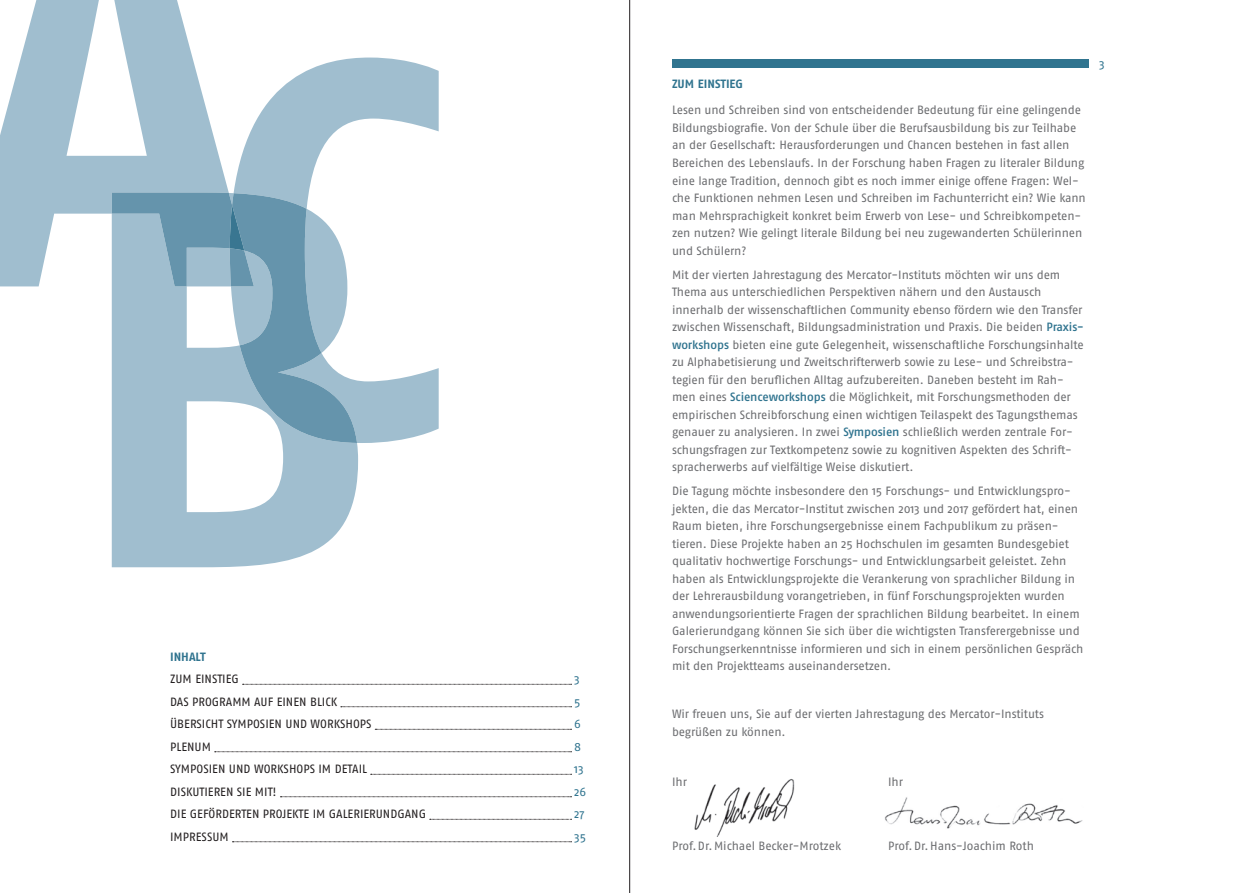
<style>
.page{position:relative;width:1259px;height:893px;background:#fff}
.page>*{position:absolute;margin:0;border:0;box-sizing:border-box;transform-origin:0 0}
.t1{font:12px/17.5px "Fago No";letter-spacing:-.01em;color:#6c6d70}
.t2{font:12px "Fago No";color:#231f20}
.t3{font:700 12px "Fago No";color:#30748f}
.t4{font:12px "Fago No";letter-spacing:-.01em;color:#30748f}
.s1{font-family:"Fago No Med";color:#30748f}
</style>
<div class="page">
<img style="left:694px;top:779px;width:101px;height:58px">
<img style="left:885px;top:797px;width:198px;height:32px">
<svg style="left:243px;top:684px;width:328px;height:1px"></svg>
<svg style="left:341px;top:706px;width:230px;height:1px"></svg>
<svg style="left:375px;top:729px;width:196px;height:1px"></svg>
<svg style="left:215px;top:751px;width:356px;height:1px"></svg>
<svg style="left:371px;top:774px;width:200px;height:1px"></svg>
<svg style="left:280px;top:796px;width:291px;height:1px"></svg>
<svg style="left:430px;top:819px;width:141px;height:1px"></svg>
<svg style="left:232px;top:841px;width:339px;height:1px"></svg>
<div style="left:672px;top:60px;width:417px;height:8px;background:#30748f"></div>
<svg style="left:233px;top:58px;width:206px;height:385px"></svg>
<svg style="left:112px;top:193px;width:246px;height:374px;fill:#a0becf"></svg>
<svg style="left:0;top:0;width:229px;height:286px;fill:#a0becf"></svg>
<svg style="left:112px;top:192px;width:245px;height:251px"></svg>
<hr style="left:629px;top:0;width:1px;height:893px;background:#231f20">
<p class="t3" style="left:170px;top:649px;width:37px">INHALT</p>
<p class="t2" style="left:170px;top:672px;width:70px">ZUM EINSTIEG</p>
<p class="t4" style="left:574px;top:672px;width:7px">3</p>
<p class="t2" style="left:170px;top:695px;width:169px">DAS PROGRAMM AUF EINEN BLICK</p>
<p class="t4" style="left:574px;top:695px;width:8px">5</p>
<p class="t2" style="left:170px;top:717px;width:203px">ÜBERSICHT SYMPOSIEN UND WORKSHOPS</p>
<p class="t4" style="left:574px;top:717px;width:8px">6</p>
<p class="t2" style="left:170px;top:740px;width:42px">PLENUM</p>
<p class="t4" style="left:574px;top:740px;width:9px">8</p>
<p class="t2" style="left:170px;top:762px;width:199px">SYMPOSIEN UND WORKSHOPS IM DETAIL</p>
<p class="t4" style="left:574px;top:762px;width:11px">13</p>
<p class="t2" style="left:170px;top:785px;width:108px">DISKUTIEREN SIE MIT!</p>
<p class="t4" style="left:574px;top:785px;width:14px">26</p>
<p class="t2" style="left:170px;top:807px;width:257px">DIE GEFÖRDERTEN PROJEKTE IM GALERIERUNDGANG</p>
<p class="t4" style="left:574px;top:807px;width:12px">27</p>
<p class="t2" style="left:170px;top:830px;width:60px">IMPRESSUM</p>
<p class="t4" style="left:574px;top:830px;width:13px">35</p>
<p class="t3" style="left:672px;top:77px;width:73px">ZUM EINSTIEG</p>
<p class="t1" style="left:672px;top:101px;width:415px">Lesen und Schreiben sind von entscheidender Bedeutung für eine gelingende Bildungsbiografie. Von der Schule über die Berufsausbildung bis zur Teilhabe an der Gesellschaft: Herausforderungen und Chancen bestehen in fast allen Bereichen des Lebenslaufs. In der Forschung haben Fragen zu literaler Bildung eine lange Tradition, dennoch gibt es noch immer einige offene Fragen: Wel&shy;che Funktionen nehmen Lesen und Schreiben im Fachunterricht ein? Wie kann man Mehrsprachigkeit konkret beim Erwerb von Lese- und Schreibkompeten&shy;zen nutzen? Wie gelingt literale Bildung bei neu zugewanderten Schülerinnen und Schülern?</p>
<p class="t1" style="left:672px;top:265px;width:413px">Mit der vierten Jahrestagung des Mercator-Instituts möchten wir uns dem Thema aus unterschiedlichen Perspektiven nähern und den Austausch innerhalb der wissenschaftlichen Community ebenso fördern wie den Transfer zwischen Wissenschaft, Bildungsadministration und Praxis. Die beiden <span class="s1">Praxis&shy;workshops</span> bieten eine gute Gelegenheit, wissenschaftliche Forschungsinhalte zu Alphabetisierung und Zweitschrifterwerb sowie zu Lese- und Schreibstra&shy;tegien für den beruflichen Alltag aufzubereiten. Daneben besteht im Rah&shy;men eines <span class="s1">Scienceworkshops</span> die Möglichkeit, mit Forschungsmethoden der empirischen Schreibforschung einen wichtigen Teilaspekt des Tagungsthemas genauer zu analysieren. In zwei <span class="s1">Symposien</span> schließlich werden zentrale For&shy;schungsfragen zur Textkompetenz sowie zu kognitiven Aspekten des Schrift&shy;spracherwerbs auf vielfältige Weise diskutiert.</p>
<p class="t1" style="left:672px;top:482px;width:413px">Die Tagung möchte insbesondere den 15 Forschungs- und Entwicklungspro&shy;jekten, die das Mercator-Institut zwischen 2013 und 2017 gefördert hat, einen Raum bieten, ihre Forschungsergebnisse einem Fachpublikum zu präsen&shy;tieren. Diese Projekte haben an 25 Hochschulen im gesamten Bundesgebiet qualitativ hochwertige Forschungs- und Entwicklungsarbeit geleistet. Zehn haben als Entwicklungsprojekte die Verankerung von sprachlicher Bildung in der Lehrerausbildung vorangetrieben, in fünf Forschungsprojekten wurden anwendungsorientierte Fragen der sprachlichen Bildung bearbeitet. In einem Galerierundgang können Sie sich über die wichtigsten Transferergebnisse und Forschungserkenntnisse informieren und sich in einem persönlichen Gespräch mit den Projektteams auseinandersetzen.</p>
<p class="t1" style="left:672px;top:705px;width:373px">Wir freuen uns, Sie auf der vierten Jahrestagung des Mercator-Instituts begrüßen zu können.</p>
<p class="t1" style="left:672px;top:772px;width:17px">Ihr</p>
<p class="t1" style="left:888px;top:772px;width:17px">Ihr</p>
<p class="t4" style="left:1099px;top:58px;width:7px">3</p>
<p class="t1" style="left:672px;top:837px;width:171px">Prof. Dr. Michael Becker-Mrotzek</p>
<p class="t1" style="left:888px;top:837px;width:147px">Prof. Dr. Hans-Joachim Roth</p>
</div>
